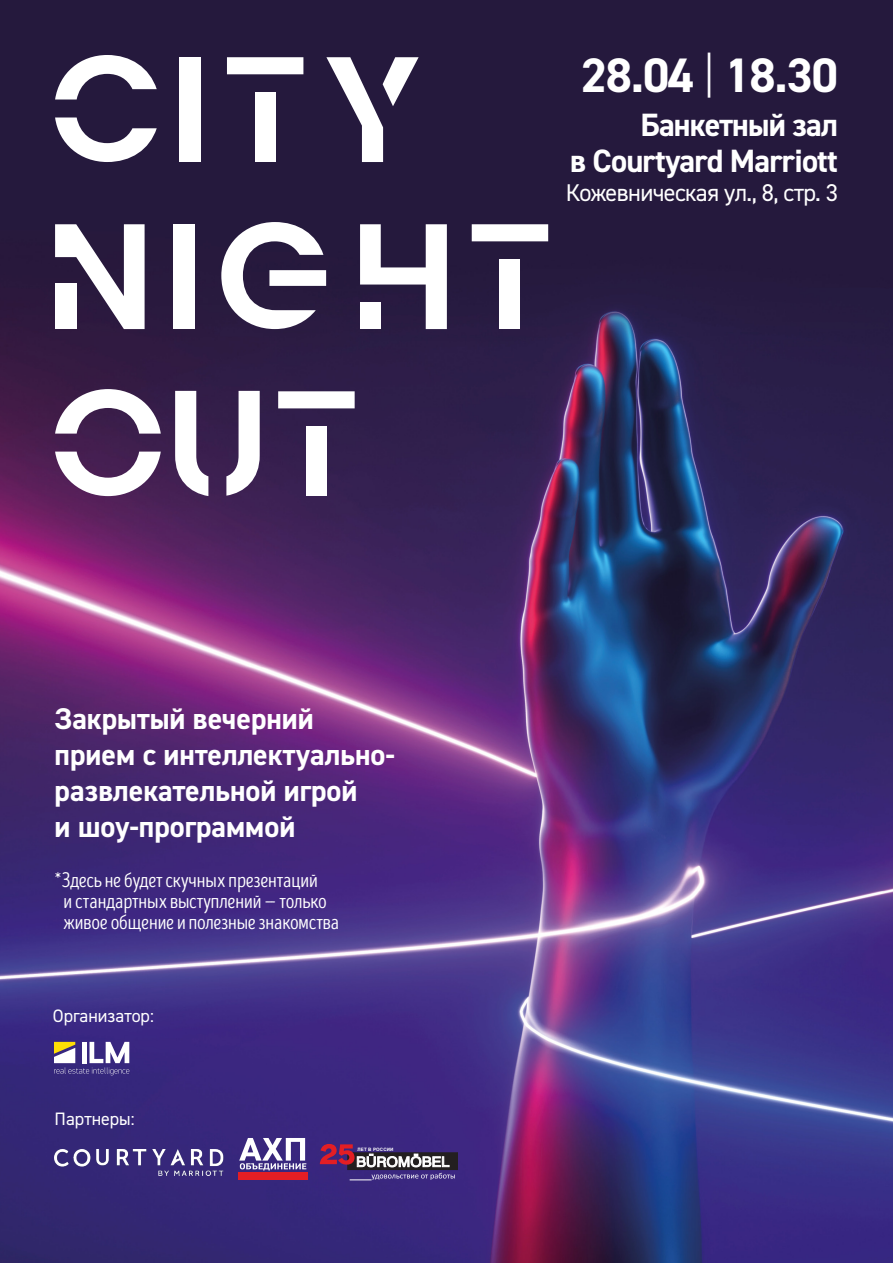
<style>
.page{position:relative;width:893px;height:1263px;background:#fff}
.page>*{position:absolute;margin:0;border:0;box-sizing:border-box;transform-origin:0 0}
.t1{font:700 48.45px "DIN2014";letter-spacing:-.025em;color:#fff}
.t2{font:700 32.4px "DIN2014";letter-spacing:-.025em;color:#fff}
.t3{font:700 30px/36px "DIN2014";color:#fff}
.t4{font:24.3px "DIN2014";letter-spacing:-.025em;color:#fff}
.t5{font:21px "Intro Head R Base";letter-spacing:-.01em;color:#fff}
.t6{font:18px "DIN2014";color:#fff}
.t7{font:700 4.5px "Arial";letter-spacing:.035em;color:#fff}
.s1{font-weight:300}
</style>
<div class="page">
<img style="left:0;top:0;width:893px;height:1263px">
<svg style="left:55px;top:55px;width:102px;height:45px"></svg>
<svg style="left:55px;top:117px;width:102px;height:45px"></svg>
<div style="left:179px;top:57px;width:22px;height:105px;background:#fff"></div>
<div style="left:255px;top:92px;width:21px;height:70px;background:#fff"></div>
<svg style="left:227px;top:57px;width:76px;height:17px"></svg>
<svg style="left:326px;top:57px;width:93px;height:105px"></svg>
<svg style="left:221px;top:222px;width:105px;height:107px"></svg>
<svg style="left:55px;top:224px;width:90px;height:105px"></svg>
<div style="left:174px;top:224px;width:21px;height:105px;background:#fff"></div>
<svg style="left:360px;top:224px;width:87px;height:105px"></svg>
<div style="left:500px;top:259px;width:20px;height:70px;background:#fff"></div>
<svg style="left:472px;top:224px;width:76px;height:17px"></svg>
<svg style="left:55px;top:452px;width:106px;height:44px"></svg>
<svg style="left:55px;top:389px;width:106px;height:45px"></svg>
<svg style="left:226px;top:391px;width:34px;height:105px"></svg>
<svg style="left:175px;top:391px;width:33px;height:105px"></svg>
<div style="left:306px;top:426px;width:21px;height:70px;background:#fff"></div>
<svg style="left:278px;top:391px;width:77px;height:17px"></svg>
<svg style="left:239px;top:1138px;width:67px;height:32px"></svg>
<div style="left:238px;top:1172px;width:69px;height:7px;background:#e31e24"></div>
<div style="left:348px;top:1153px;width:109px;height:16px;background:#231f20"></div>
<div style="left:348px;top:1153px;width:110px;height:16px;border:1px solid #231f20"></div>
<svg style="left:350px;top:1173px;width:105px;height:7px"></svg>
<svg style="left:320px;top:1144px;width:129px;height:23px"></svg>
<svg style="left:54px;top:1042px;width:75px;height:33px"></svg>
<img style="left:54px;top:1149px;width:170px;height:26px">
<p class="t1" style="left:581px;top:43px;width:259px">28.04 <span class="s1">|</span> 18.30</p>
<p class="t2" style="left:641px;top:103px;width:199px">Банкетный зал</p>
<p class="t2" style="left:570px;top:139px;width:269px">в Courtyard Marriott</p>
<p class="t4" style="left:566px;top:177px;width:273px">Кожевническая ул., 8, стр. 3</p>
<p class="t3" style="left:55px;top:700px;width:342px">Закрытый вечерний прием с интеллектуально&shy;развлекательной игрой</p>
<p class="t3" style="left:55px;top:808px;width:242px">и шоу-программой</p>
<p class="t5" style="left:55px;top:868px;width:265px">*Здесь не будет скучных презентаций</p>
<p class="t5" style="left:63px;top:889px;width:265px">и стандартных выступлений — только</p>
<p class="t5" style="left:63px;top:910px;width:277px">живое общение и полезные знакомства</p>
<p class="t6" style="left:53px;top:1004px;width:102px">Организатор:</p>
<p class="t6" style="left:55px;top:1107px;width:82px">Партнеры:</p>
<p class="t7" style="left:358px;top:1146px;width:37px">ЛЕТ В РОССИИ</p>
</div>
